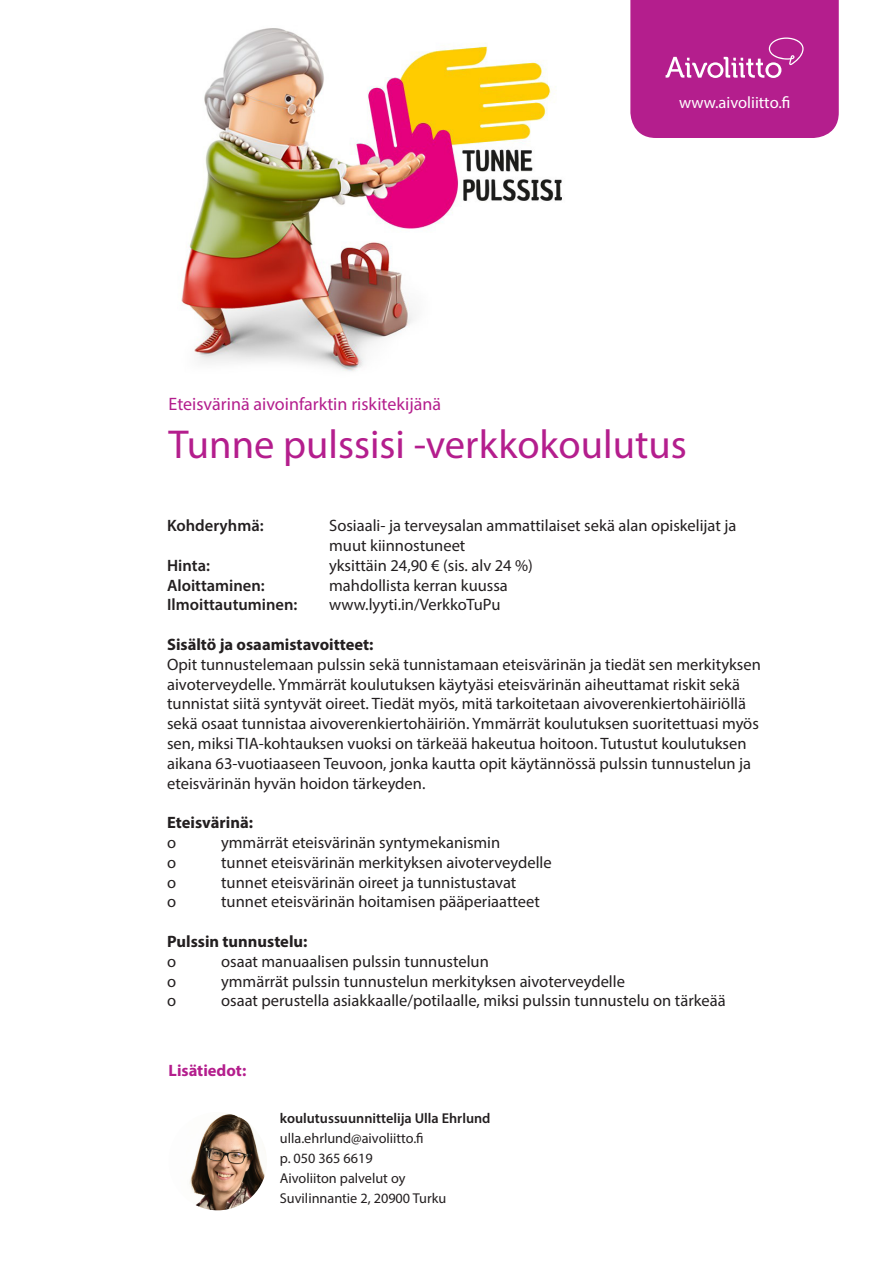
<style>
.page{position:relative;width:893px;height:1263px;background:#fff}
.page>*{position:absolute;margin:0;border:0;box-sizing:border-box;transform-origin:0 0}
.otsikko_narrow{font:40.5px "Myriad Pro";color:#b41e8d}
.otsikko_narrow-2{font:18px "Myriad Pro";color:#b41e8d}
.leipis{font:16.5px/19.8px "Myriad Pro";color:#231f20}
.leipis-2{font:700 16.5px "Myriad Pro";color:#231f20}
.leipis-3{font:600 16.5px "Myriad Pro";color:#231f20}
.t1{font:16.5px "Myriad Pro";color:#fff}
.valiotsikko{font:700 16.5px "Myriad Pro";color:#b41e8d}
.kuvateksti{font:14.25px "Myriad Pro";color:#231f20}
.kuvateksti-2{font:600 14.25px "Myriad Pro";color:#231f20}
</style>
<div class="page">
<img style="left:181px;top:28px;width:381px;height:343px">
<div style="left:630px;top:0;width:209px;height:138px;background:#b41e8d"></div>
<img style="left:169px;top:1112px;width:98px;height:98px;border-radius:49px">
<p class="t1" style="left:679px;top:92px;width:113px">www.aivoliitto.fi</p>
<p class="otsikko_narrow-2" style="left:169px;top:392px;width:274px">Eteisvärinä aivoinfarktin riskitekijänä</p>
<p class="otsikko_narrow" style="left:169px;top:420px;width:520px">Tunne pulssisi -verkkokoulutus</p>
<p class="leipis-3" style="left:167px;top:515px;width:98px">Kohderyhmä:</p>
<p class="leipis" style="left:329px;top:515px;width:409px">Sosiaali- ja terveysalan ammattilaiset sekä alan opiskelijat ja</p>
<p class="leipis" style="left:329px;top:535px;width:138px">muut kiinnostuneet</p>
<p class="leipis-3" style="left:167px;top:555px;width:44px">Hinta:</p>
<p class="leipis" style="left:329px;top:555px;width:205px">yksittäin 24,90 € (sis. alv 24 %)</p>
<p class="leipis-3" style="left:167px;top:574px;width:99px">Aloittaminen:</p>
<p class="leipis" style="left:329px;top:575px;width:180px">mahdollista kerran kuussa</p>
<p class="leipis-3" style="left:167px;top:594px;width:132px">Ilmoittautuminen:</p>
<p class="leipis" style="left:329px;top:595px;width:173px">www.lyyti.in/VerkkoTuPu</p>
<p class="leipis-2" style="left:167px;top:634px;width:208px">Sisältö ja osaamistavoitteet:</p>
<p class="leipis" style="left:167px;top:654px;width:595px">Opit tunnustelemaan pulssin sekä tunnistamaan eteisvärinän ja tiedät sen merkityksen aivoterveydelle. Ymmärrät koulutuksen käytyäsi eteisvärinän aiheuttamat riskit sekä tunnistat siitä syntyvät oireet. Tiedät myös, mitä tarkoitetaan aivoverenkiertohäiriöllä sekä osaat tunnistaa aivoverenkiertohäiriön. Ymmärrät koulutuksen suoritettuasi myös sen, miksi TIA-kohtauksen vuoksi on tärkeää hakeutua hoitoon. Tutustut koulutuksen aikana 63-vuotiaaseen Teuvoon, jonka kautta opit käytännössä pulssin tunnustelun ja eteisvärinän hyvän hoidon tärkeyden.</p>
<p class="leipis-2" style="left:167px;top:812px;width:87px">Eteisvärinä:</p>
<p class="leipis" style="left:167px;top:832px;width:11px">o</p>
<p class="leipis" style="left:221px;top:832px;width:281px">ymmärrät eteisvärinän syntymekanismin</p>
<p class="leipis" style="left:167px;top:852px;width:11px">o</p>
<p class="leipis" style="left:221px;top:852px;width:332px">tunnet eteisvärinän merkityksen aivoterveydelle</p>
<p class="leipis" style="left:167px;top:872px;width:11px">o</p>
<p class="leipis" style="left:221px;top:872px;width:297px">tunnet eteisvärinän oireet ja tunnistustavat</p>
<p class="leipis" style="left:167px;top:892px;width:11px">o</p>
<p class="leipis" style="left:221px;top:892px;width:320px">tunnet eteisvärinän hoitamisen pääperiaatteet</p>
<p class="leipis-2" style="left:167px;top:931px;width:142px">Pulssin tunnustelu:</p>
<p class="leipis" style="left:167px;top:951px;width:11px">o</p>
<p class="leipis" style="left:221px;top:951px;width:269px">osaat manuaalisen pulssin tunnustelun</p>
<p class="leipis" style="left:167px;top:971px;width:11px">o</p>
<p class="leipis" style="left:221px;top:971px;width:405px">ymmärrät pulssin tunnustelun merkityksen aivoterveydelle</p>
<p class="leipis" style="left:167px;top:991px;width:11px">o</p>
<p class="leipis" style="left:221px;top:991px;width:506px">osaat perustella asiakkaalle/potilaalle, miksi pulssin tunnustelu on tärkeää</p>
<p class="valiotsikko" style="left:169px;top:1060px;width:79px">Lisätiedot:</p>
<p class="kuvateksti-2" style="left:280px;top:1109px;width:212px">koulutussuunnittelija Ulla Ehrlund</p>
<p class="kuvateksti" style="left:280px;top:1129px;width:145px">ulla.ehrlund@aivoliitto.fi</p>
<p class="kuvateksti" style="left:280px;top:1149px;width:94px">p. 050 365 6619</p>
<p class="kuvateksti" style="left:280px;top:1169px;width:127px">Aivoliiton palvelut oy</p>
<p class="kuvateksti" style="left:280px;top:1189px;width:168px">Suvilinnantie 2, 20900 Turku</p>
</div>
